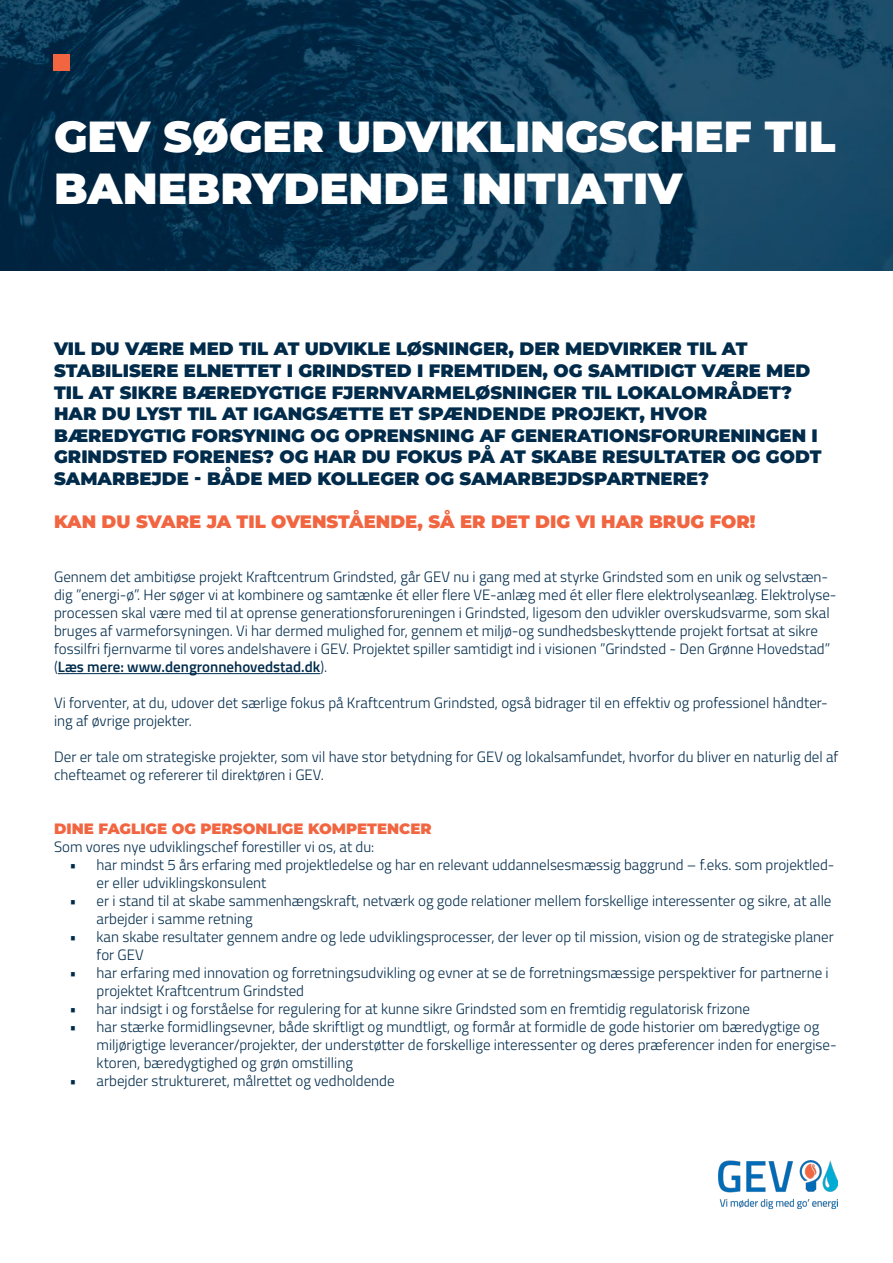
<style>
.page{position:relative;width:893px;height:1263px;background:#fff}
.page>*{position:absolute;margin:0;border:0;box-sizing:border-box;transform-origin:0 0}
.t1{font:900 43.5px/52.2px "Montserrat";color:#fff}
.t2{font:900 18px/21.6px "Montserrat";color:#002b4b}
.t3{font:900 18px "Montserrat";color:#f16541}
.t4{font:300 15px/18px "Titillium Web";color:#002b4b}
.t5{font:900 15px "Montserrat";color:#f16541}
.s1{font-weight:600}
</style>
<div class="page">
<img style="left:0;top:0;width:893px;height:270px">
<div style="left:54px;top:54px;width:16px;height:16px;background:#f16541"></div>
<hr style="left:58px;top:673px;width:262px;height:1px;background:#002b4b">
<img style="left:718px;top:1161px;width:120px;height:48px">
<h1 class="t1" style="left:54px;top:107px;width:783px">GEV SØGER UDVIKLINGSCHEF TIL<br>BANEBRYDENDE INITIATIV</h1>
<p class="t2" style="left:54px;top:337px;width:769px">VIL DU VÆRE MED TIL AT UDVIKLE LØSNINGER, DER MEDVIRKER TIL AT STABILISERE ELNETTET I GRINDSTED I FREMTIDEN, OG SAMTIDIGT VÆRE MED TIL AT SIKRE BÆREDYGTIGE FJERNVARMELØSNINGER TIL LOKALOMRÅDET?<br>HAR DU LYST TIL AT IGANGSÆTTE ET SPÆNDENDE PROJEKT, HVOR BÆREDYGTIG FORSYNING OG OPRENSNING AF GENERATIONSFORURENINGEN I GRINDSTED FORENES? OG HAR DU FOKUS PÅ AT SKABE RESULTATER OG GODT SAMARBEJDE - BÅDE MED KOLLEGER OG SAMARBEJDSPARTNERE?</p>
<p class="t3" style="left:54px;top:508px;width:703px">KAN DU SVARE JA TIL OVENSTÅENDE, SÅ ER DET DIG VI HAR BRUG FOR!</p>
<p class="t4" style="left:54px;top:567px;width:784px">Gennem det ambitiøse projekt Kraftcentrum Grindsted, går GEV nu i gang med at styrke Grindsted som en unik og selvstæn&shy;dig ”energi-ø”. Her søger vi at kombinere og samtænke ét eller flere VE-anlæg med ét eller flere elektrolyseanlæg. Elektrolyse&shy;processen skal være med til at oprense generationsforureningen i Grindsted, ligesom den udvikler overskudsvarme, som skal bruges af varmeforsyningen. Vi har dermed mulighed for, gennem et miljø-og sundhedsbeskyttende projekt fortsat at sikre fossilfri fjernvarme til vores andelshavere i GEV. Projektet spiller samtidigt ind i visionen ”Grindsted - Den Grønne Hovedstad” (<span class="s1">Læs mere: www.dengronnehovedstad.dk</span>).</p>
<p class="t4" style="left:54px;top:693px;width:775px">Vi forventer, at du, udover det særlige fokus på Kraftcentrum Grindsted, også bidrager til en effektiv og professionel håndter&shy;ing af øvrige projekter.</p>
<p class="t4" style="left:54px;top:747px;width:786px">Der er tale om strategiske projekter, som vil have stor betydning for GEV og lokalsamfundet, hvorfor du bliver en naturlig del af chefteamet og refererer til direktøren i GEV.</p>
<p class="t5" style="left:54px;top:818px;width:379px">DINE FAGLIGE OG PERSONLIGE KOMPETENCER</p>
<p class="t4" style="left:54px;top:837px;width:322px">Som vores nye udviklingschef forestiller vi os, at du:</p>
<p class="t4" style="left:97px;top:855px;width:739px;text-indent:-27px">• har mindst 5 års erfaring med projektledelse og har en relevant uddannelsesmæssig baggrund – f.eks. som projektled&shy;er eller udviklingskonsulent</p>
<p class="t4" style="left:97px;top:891px;width:736px;text-indent:-27px">• er i stand til at skabe sammenhængskraft, netværk og gode relationer mellem forskellige interessenter og sikre, at alle arbejder i samme retning</p>
<p class="t4" style="left:97px;top:927px;width:739px;text-indent:-27px">• kan skabe resultater gennem andre og lede udviklingsprocesser, der lever op til mission, vision og de strategiske planer for GEV</p>
<p class="t4" style="left:97px;top:963px;width:734px;text-indent:-27px">• har erfaring med innovation og forretningsudvikling og evner at se de forretningsmæssige perspektiver for partnerne i projektet Kraftcentrum Grindsted</p>
<p class="t4" style="left:70px;top:999px;width:682px">• har indsigt i og forståelse for regulering for at kunne sikre Grindsted som en fremtidig regulatorisk frizone</p>
<p class="t4" style="left:97px;top:1017px;width:742px;text-indent:-27px">• har stærke formidlingsevner, både skriftligt og mundtligt, og formår at formidle de gode historier om bæredygtige og miljørigtige leverancer/projekter, der understøtter de forskellige interessenter og deres præferencer inden for energise&shy;ktoren, bæredygtighed og grøn omstilling</p>
<p class="t4" style="left:70px;top:1071px;width:327px">• arbejder struktureret, målrettet og vedholdende</p>
</div>
